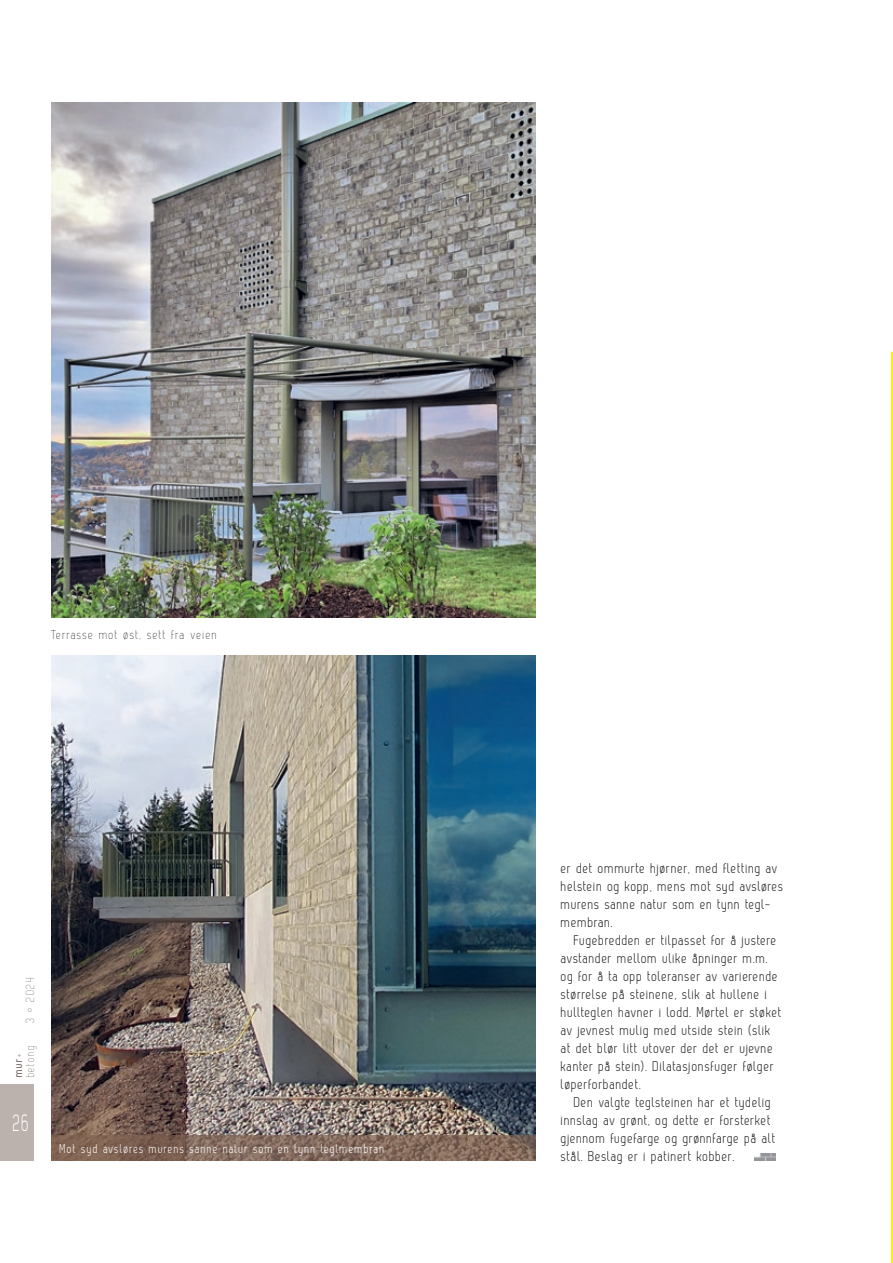
<style>
.page{position:relative;width:893px;height:1263px;background:#fff}
.page>*{position:absolute;margin:0;border:0;box-sizing:border-box;transform-origin:0 0}
.t1{font:24px "Zag Normal";color:#fff;scale:.72 1}
.Z_brød{font:14.25px/18px "Zag Normal";letter-spacing:.05em;color:#231f20}
.Z_figurtekst_negativ{font:12.75px "Zag Normal";letter-spacing:.09em;color:#fff;scale:.95 1}
.Z_figurtekst{font:300 12.75px "Zag";letter-spacing:.09em;color:#231f20}
.t2{font:300 12px/12px "Zag";letter-spacing:.075em;color:#817470;scale:1.05 1}
.s1{font-weight:700}
</style>
<div class="page">
<div style="left:0;top:1084px;width:34px;height:77px;background:#bbb1ad"></div>
<img style="left:754px;top:1153px;width:21px;height:8px">
<img style="left:51px;top:655px;width:485px;height:480px">
<svg style="left:51px;top:1135px;width:485px;height:26px;background:#82685a"></svg>
<img style="left:51px;top:102px;width:485px;height:516px">
<svg style="left:892px;top:351px;width:1px;height:912px"></svg>
<p class="Z_figurtekst" style="left:51px;top:628px;width:168px">Terrasse mot øst, sett fra veien</p>
<p class="t2" style="left:24px;top:1023px;width:45px;rotate:-90deg">3 • 2024</p>
<p class="t2" style="left:12px;top:1077px;width:32px;rotate:-90deg"><span class="s1">mur</span>+ betong</p>
<h1 class="t1" style="left:13px;top:1110px;width:24px">26</h1>
<p class="Z_figurtekst_negativ" style="left:60px;top:1142px;width:343px">Mot syd avsløres murens sanne natur som en tynn teglmembran</p>
<p class="Z_brød" style="left:561px;top:859px;width:224px">er det ommurte hjørner, med fletting av helstein og kopp, mens mot syd avsløres murens sanne natur som en tynn tegl&shy;membran.</p>
<p class="Z_brød" style="left:561px;top:931px;width:222px;text-indent:13px">Fugebredden er tilpasset for å justere avstander mellom ulike åpninger m.m. og for å ta opp toleranser av varierende størrelse på steinene, slik at hullene i hullteglen havner i lodd. Mørtel er støket av jevnest mulig med utside stein (slik at det blør litt utover der det er ujevne kanter på stein). Dilatasjonsfuger følger løperforbandet.</p>
<p class="Z_brød" style="left:561px;top:1093px;width:216px;text-indent:13px">Den valgte teglsteinen har et tydelig innslag av grønt, og dette er forsterket gjennom fugefarge og grønnfarge på alt stål. Beslag er i patinert kobber.</p>
</div>
